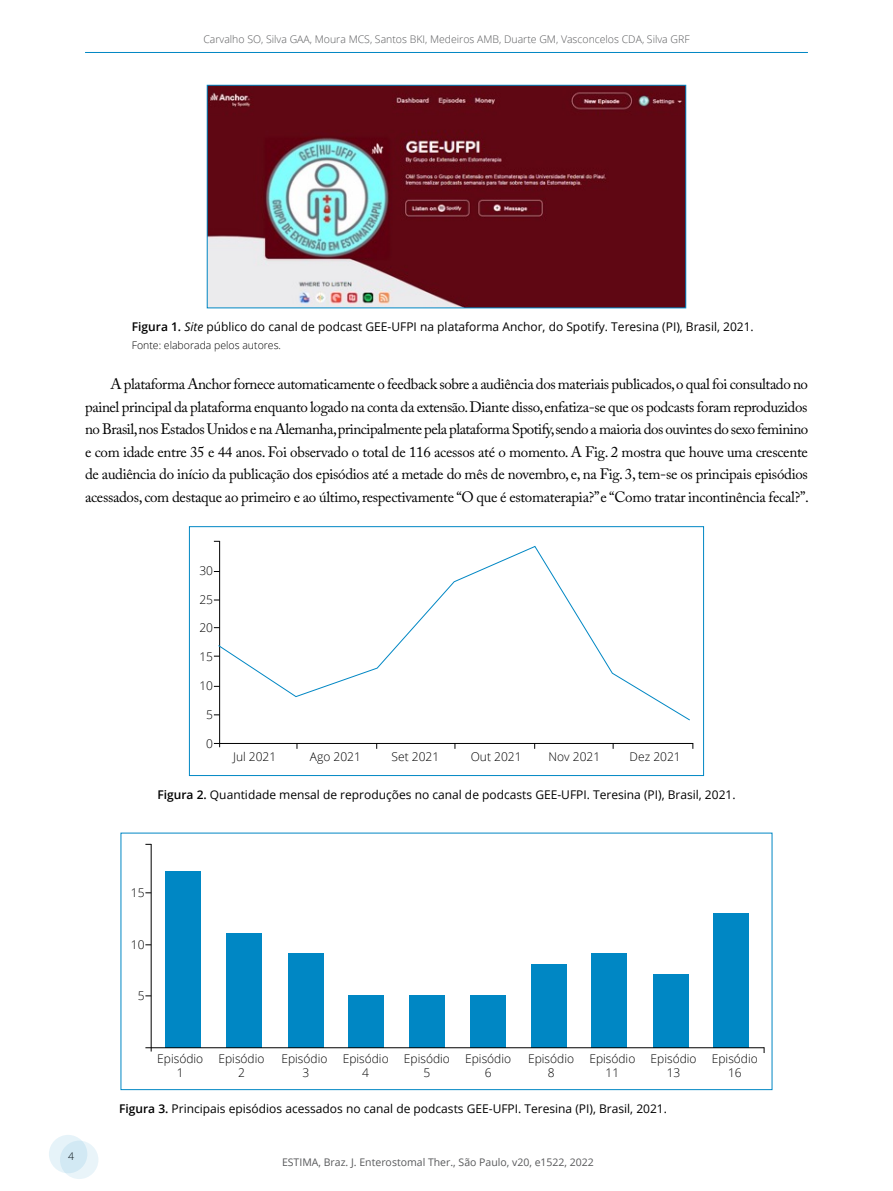
<style>
.page{position:relative;width:893px;height:1191px;background:#fff}
.page>*{position:absolute;margin:0;border:0;box-sizing:border-box;transform-origin:0 0}
.t1{font:15px/22.5px "Adobe Caslon Pro";letter-spacing:-.02em;color:#000;text-align:justify}
.t2{font:12px "Open Sans";color:#000}
.t3{font:300 12px/14.4px "Open Sans";color:#000;text-align:center}
.t4{font:300 10.5px "Open Sans";color:#58595b}
.t5{font:10.5px "Open Sans";color:#58595b}
.t6{font:300 10.5px "Open Sans";color:#000}
.s1{font-weight:600}
.s2{font-style:italic}
</style>
<div class="page">
<div style="left:49px;top:1134px;width:38px;height:39px;background:#e6f3f9;border-radius:50%"></div>
<svg style="left:60px;top:1140px;width:38px;height:39px"></svg>
<hr style="left:85px;top:52px;width:723px;height:1px;background:#0087c4">
<img style="left:209px;top:87px;width:475px;height:219px">
<div style="left:207px;top:85px;width:479px;height:223px;border:1px solid #0087c4"></div>
<div style="left:189px;top:526px;width:515px;height:249px;border:1px solid #0087c4"></div>
<hr style="left:219px;top:541px;width:1px;height:206px;background:#000">
<hr style="left:214px;top:743px;width:479px;height:1px;background:#000">
<svg style="left:218px;top:545px;width:472px;height:176px"></svg>
<hr style="left:151px;top:844px;width:1px;height:207px;background:#000">
<div style="left:166px;top:871px;width:35px;height:176px;background:#0087c4"></div>
<div style="left:288px;top:953px;width:35px;height:94px;background:#0087c4"></div>
<div style="left:471px;top:995px;width:35px;height:52px;background:#0087c4"></div>
<div style="left:653px;top:974px;width:35px;height:73px;background:#0087c4"></div>
<div style="left:226px;top:933px;width:35px;height:114px;background:#0087c4"></div>
<div style="left:409px;top:995px;width:35px;height:52px;background:#0087c4"></div>
<div style="left:591px;top:953px;width:36px;height:94px;background:#0087c4"></div>
<div style="left:348px;top:995px;width:36px;height:52px;background:#0087c4"></div>
<div style="left:531px;top:964px;width:35px;height:83px;background:#0087c4"></div>
<div style="left:713px;top:913px;width:36px;height:134px;background:#0087c4"></div>
<hr style="left:145px;top:1047px;width:619px;height:1px;background:#000">
<p class="t4" style="left:203px;top:32px;width:488px">Carvalho SO, Silva GAA, Moura MCS, Santos BKI, Medeiros AMB, Duarte GM, Vasconcelos CDA, Silva GRF</p>
<p class="t2" style="left:132px;top:318px;width:623px"><span class="s1">Figura 1.</span> <span class="s2">Site</span> público do canal de podcast GEE-UFPI na plataforma Anchor, do Spotify. Teresina (PI), Brasil, 2021.</p>
<p class="t6" style="left:132px;top:338px;width:151px">Fonte: elaborada pelos autores.</p>
<p class="t1" style="left:85px;top:372px;width:725px;text-indent:26px">A plataforma Anchor fornece automaticamente o feedback sobre a audiência dos materiais publicados, o qual foi consultado no painel principal da plataforma enquanto logado na conta da extensão. Diante disso, enfatiza-se que os podcasts foram reproduzidos no Brasil, nos Estados Unidos e na Alemanha, principalmente pela plataforma Spotify, sendo a maioria dos ouvintes do sexo feminino e com idade entre 35 e 44 anos. Foi observado o total de 116 acessos até o momento. A Fig. 2 mostra que houve uma crescente de audiência do início da publicação dos episódios até a metade do mês de novembro, e, na Fig. 3, tem-se os principais episódios acessados, com destaque ao primeiro e ao último, respectivamente “O que é estomaterapia?” e “Como tratar incontinência fecal?”.</p>
<p class="t3" style="left:199px;top:563px;width:15px">30</p>
<p class="t3" style="left:199px;top:592px;width:15px">25</p>
<p class="t3" style="left:199px;top:620px;width:15px">20</p>
<p class="t3" style="left:199px;top:649px;width:15px">15</p>
<p class="t3" style="left:199px;top:678px;width:15px">10</p>
<p class="t3" style="left:206px;top:707px;width:8px">5</p>
<p class="t3" style="left:206px;top:736px;width:8px">0</p>
<p class="t3" style="left:233px;top:749px;width:45px">Jul 2021</p>
<p class="t3" style="left:310px;top:749px;width:53px">Ago 2021</p>
<p class="t3" style="left:392px;top:749px;width:49px">Set 2021</p>
<p class="t3" style="left:471px;top:749px;width:52px">Out 2021</p>
<p class="t3" style="left:549px;top:749px;width:53px">Nov 2021</p>
<p class="t3" style="left:630px;top:749px;width:53px">Dez 2021</p>
<p class="t2" style="left:157px;top:786px;width:580px"><span class="s1">Figura 2.</span> Quantidade mensal de reproduções no canal de podcasts GEE-UFPI. Teresina (PI), Brasil, 2021.</p>
<p class="t6" style="left:68px;top:1148px;width:7px">4</p>
<p class="t3" style="left:131px;top:884px;width:15px">15</p>
<p class="t3" style="left:131px;top:936px;width:15px">10</p>
<p class="t3" style="left:138px;top:988px;width:8px">5</p>
<p class="t3" style="left:343px;top:1051px;width:47px">Episódio<br>4</p>
<p class="t3" style="left:589px;top:1051px;width:47px">Episódio<br>11</p>
<p class="t3" style="left:712px;top:1051px;width:47px">Episódio<br>16</p>
<p class="t2" style="left:119px;top:1100px;width:549px"><span class="s1">Figura 3.</span> Principais episódios acessados no canal de podcasts GEE-UFPI. Teresina (PI), Brasil, 2021.</p>
<p class="t3" style="left:157px;top:1051px;width:47px">Episódio<br>1</p>
<p class="t3" style="left:404px;top:1051px;width:47px">Episódio<br>5</p>
<p class="t3" style="left:219px;top:1051px;width:47px">Episódio<br>2</p>
<p class="t3" style="left:465px;top:1051px;width:47px">Episódio<br>6</p>
<p class="t3" style="left:281px;top:1051px;width:47px">Episódio<br>3</p>
<p class="t3" style="left:528px;top:1051px;width:47px">Episódio<br>8</p>
<p class="t3" style="left:651px;top:1051px;width:47px">Episódio<br>13</p>
<p class="t5" style="left:282px;top:1154px;width:313px">ESTIMA, Braz. J. Enterostomal Ther., São Paulo, v20, e1522, 2022</p>
</div>
